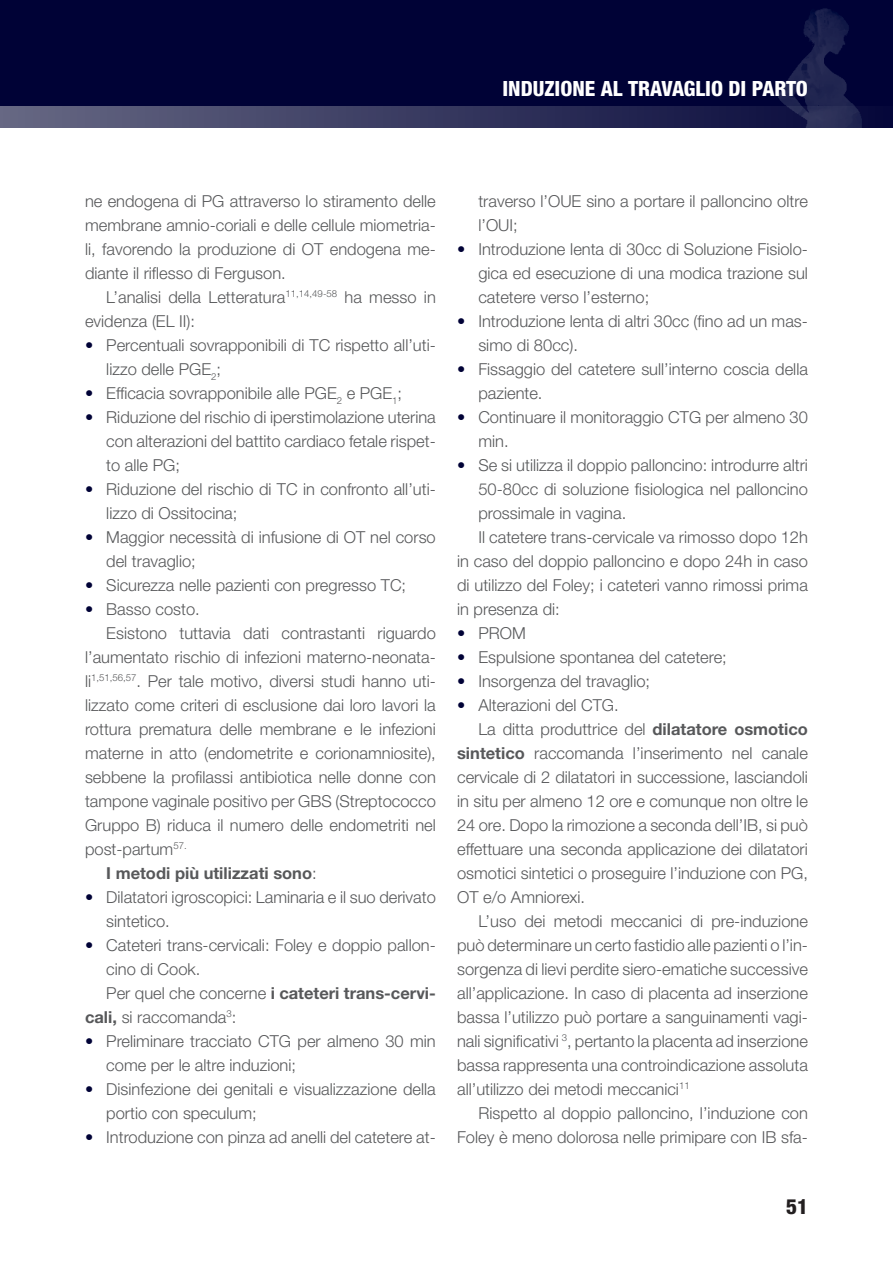
<style>
.page{position:relative;width:893px;height:1263px;background:#fff}
.page>*{position:absolute;margin:0;border:0;box-sizing:border-box;transform-origin:0 0}
.t1{font:800 condensed 21px "Helvetica Neue LT Std";color:#fff}
.t2{font:800 condensed 21px "Helvetica Neue LT Std";color:#231f20}
.t3{font:300 16.5px/24px "Helvetica Neue LT Std";color:#57585a}
.t4{font:700 16.5px "Helvetica Neue LT Std";color:#57585a}
.s1{color:#000236}
.s2{font-weight:300}
.s3{font-weight:700}
</style>
<div class="page">
<div style="left:0;top:0;width:893px;height:128px;background:#000236"></div>
<img style="left:778px;top:8px;width:77px;height:98px">
<svg style="left:0;top:106px;width:862px;height:22px;background:#393b61"></svg>
<p class="t1" style="left:502px;top:75px;width:307px">INDUZIONE AL TRAVAGLIO DI PARTO</p>
<p class="t3" style="left:85px;top:189px;width:352px;text-align:justify">ne endogena di PG attraverso lo stiramento delle membrane amnio-coriali e delle cellule miometria‑ li, favorendo la produzione di OT endogena me‑ diante il riflesso di Ferguson.</p>
<p class="t3" style="left:85px;top:285px;width:352px;text-indent:21px">L’analisi della Letteratura<sup>11,14,49-58</sup> ha messo in evidenza (EL II):</p>
<p class="t3" style="left:106px;top:333px;width:331px;text-indent:-21px"><span class="s1">•</span> Percentuali sovrapponibili di TC rispetto all’uti‑ lizzo delle PGE<sub>2</sub>;</p>
<p class="t3" style="left:85px;top:381px;width:319px"><span class="s1">•</span> Efficacia sovrapponibile alle PGE<sub>2</sub> e PGE<sub>1</sub>;</p>
<p class="t3" style="left:106px;top:405px;width:331px;text-align:justify;text-indent:-21px"><span class="s1">•</span> Riduzione del rischio di iperstimolazione uterina con alterazioni del battito cardiaco fetale rispet‑ to alle PG;</p>
<p class="t3" style="left:106px;top:477px;width:331px;text-indent:-21px"><span class="s1">•</span> Riduzione del rischio di TC in confronto all’uti‑ lizzo di Ossitocina;</p>
<p class="t3" style="left:106px;top:525px;width:331px;text-indent:-21px"><span class="s1">•</span> Maggior necessità di infusione di OT nel corso del travaglio;</p>
<p class="t3" style="left:85px;top:573px;width:323px"><span class="s1">•</span> Sicurezza nelle pazienti con pregresso TC;</p>
<p class="t3" style="left:85px;top:597px;width:116px"><span class="s1">•</span> Basso costo.</p>
<p class="t3" style="left:106px;top:621px;width:331px">Esistono tuttavia dati contrastanti riguardo</p>
<p class="t3" style="left:85px;top:645px;width:352px">l’aumentato rischio di infezioni materno-neonata‑</p>
<p class="t3" style="left:85px;top:669px;width:352px">li<sup>1,51,56,57</sup>. Per tale motivo, diversi studi hanno uti‑</p>
<p class="t3" style="left:85px;top:693px;width:352px">lizzato come criteri di esclusione dai loro lavori la</p>
<p class="t3" style="left:85px;top:717px;width:352px">rottura prematura delle membrane e le infezioni</p>
<p class="t3" style="left:85px;top:741px;width:352px">materne in atto (endometrite e corionamniosite),</p>
<p class="t3" style="left:85px;top:765px;width:352px">sebbene la profilassi antibiotica nelle donne con</p>
<p class="t3" style="left:85px;top:789px;width:352px">tampone vaginale positivo per GBS (Streptococco</p>
<p class="t3" style="left:85px;top:813px;width:352px">Gruppo B) riduca il numero delle endometriti nel</p>
<p class="t3" style="left:85px;top:837px;width:103px">post-partum<sup>57.</sup></p>
<p class="t4" style="left:106px;top:863px;width:212px">I metodi più utilizzati sono<span class="s2">:</span></p>
<p class="t3" style="left:106px;top:885px;width:331px;text-indent:-21px"><span class="s1">•</span> Dilatatori igroscopici: Laminaria e il suo derivato sintetico.</p>
<p class="t3" style="left:85px;top:933px;width:352px"><span class="s1">•</span> Cateteri trans-cervicali: Foley e doppio pallon‑</p>
<p class="t3" style="left:106px;top:957px;width:96px">cino di Cook.</p>
<p class="t4" style="left:106px;top:983px;width:331px"><span class="s2">Per quel che concerne</span> i cateteri trans-cervi-</p>
<p class="t3" style="left:85px;top:1005px;width:153px"><span class="s3">cali,</span> si raccomanda<sup>3</sup>:</p>
<p class="t3" style="left:106px;top:1029px;width:331px;text-indent:-21px"><span class="s1">•</span> Preliminare tracciato CTG per almeno 30 min come per le altre induzioni;</p>
<p class="t3" style="left:106px;top:1077px;width:331px;text-indent:-21px"><span class="s1">•</span> Disinfezione dei genitali e visualizzazione della portio con speculum;</p>
<p class="t3" style="left:85px;top:1125px;width:352px"><span class="s1">•</span> Introduzione con pinza ad anelli del catetere at‑</p>
<p class="t3" style="left:478px;top:189px;width:331px">traverso l’OUE sino a portare il palloncino oltre l’OUI;</p>
<p class="t3" style="left:478px;top:237px;width:331px;text-align:justify;text-indent:-21px"><span class="s1">•</span> Introduzione lenta di 30cc di Soluzione Fisiolo‑ gica ed esecuzione di una modica trazione sul catetere verso l’esterno;</p>
<p class="t3" style="left:478px;top:309px;width:331px;text-indent:-21px"><span class="s1">•</span> Introduzione lenta di altri 30cc (fino ad un mas‑ simo di 80cc).</p>
<p class="t3" style="left:478px;top:357px;width:331px;text-indent:-21px"><span class="s1">•</span> Fissaggio del catetere sull’interno coscia della paziente.</p>
<p class="t3" style="left:478px;top:405px;width:331px;text-indent:-21px"><span class="s1">•</span> Continuare il monitoraggio CTG per almeno 30 min.</p>
<p class="t3" style="left:457px;top:453px;width:352px"><span class="s1">•</span> Se si utilizza il doppio palloncino: introdurre altri</p>
<p class="t3" style="left:478px;top:477px;width:331px">50-80cc di soluzione fisiologica nel palloncino</p>
<p class="t3" style="left:478px;top:501px;width:149px">prossimale in vagina.</p>
<p class="t3" style="left:478px;top:525px;width:331px">Il catetere trans-cervicale va rimosso dopo 12h</p>
<p class="t3" style="left:457px;top:549px;width:352px">in caso del doppio palloncino e dopo 24h in caso</p>
<p class="t3" style="left:457px;top:573px;width:352px">di utilizzo del Foley; i cateteri vanno rimossi prima</p>
<p class="t3" style="left:457px;top:597px;width:104px">in presenza di:</p>
<p class="t3" style="left:457px;top:621px;width:70px"><span class="s1">•</span> PROM</p>
<p class="t3" style="left:457px;top:645px;width:271px"><span class="s1">•</span> Espulsione spontanea del catetere;</p>
<p class="t3" style="left:457px;top:669px;width:195px"><span class="s1">•</span> Insorgenza del travaglio;</p>
<p class="t3" style="left:457px;top:693px;width:163px"><span class="s1">•</span> Alterazioni del CTG.</p>
<p class="t3" style="left:478px;top:717px;width:331px">La ditta produttrice del <span class="s3">dilatatore osmotico</span></p>
<p class="t3" style="left:457px;top:741px;width:352px"><span class="s3">sintetico</span> raccomanda l’inserimento nel canale</p>
<p class="t3" style="left:457px;top:765px;width:352px">cervicale di 2 dilatatori in successione, lasciandoli</p>
<p class="t3" style="left:457px;top:789px;width:352px">in situ per almeno 12 ore e comunque non oltre le</p>
<p class="t3" style="left:457px;top:813px;width:352px">24 ore. Dopo la rimozione a seconda dell’IB, si può</p>
<p class="t3" style="left:457px;top:837px;width:352px">effettuare una seconda applicazione dei dilatatori</p>
<p class="t3" style="left:457px;top:861px;width:352px">osmotici sintetici o proseguire l’induzione con PG,</p>
<p class="t3" style="left:457px;top:885px;width:130px">OT e/o Amniorexi.</p>
<p class="t3" style="left:478px;top:909px;width:331px">L’uso dei metodi meccanici di pre-induzione</p>
<p class="t3" style="left:457px;top:933px;width:352px">può determinare un certo fastidio alle pazienti o l’in‑</p>
<p class="t3" style="left:457px;top:957px;width:352px">sorgenza di lievi perdite siero-ematiche successive</p>
<p class="t3" style="left:457px;top:981px;width:352px">all’applicazione. In caso di placenta ad inserzione</p>
<p class="t3" style="left:457px;top:1005px;width:352px">bassa l’utilizzo può portare a sanguinamenti vagi‑</p>
<p class="t3" style="left:457px;top:1029px;width:352px">nali significativi <sup>3</sup>, pertanto la placenta ad inserzione</p>
<p class="t3" style="left:457px;top:1053px;width:352px">bassa rappresenta una controindicazione assoluta</p>
<p class="t3" style="left:457px;top:1077px;width:234px">all’utilizzo dei metodi meccanici<sup>11</sup></p>
<p class="t3" style="left:478px;top:1101px;width:331px">Rispetto al doppio palloncino, l’induzione con</p>
<p class="t3" style="left:457px;top:1125px;width:352px">Foley è meno dolorosa nelle primipare con IB sfa‑</p>
<p class="t2" style="left:786px;top:1194px;width:23px">51</p>
</div>
